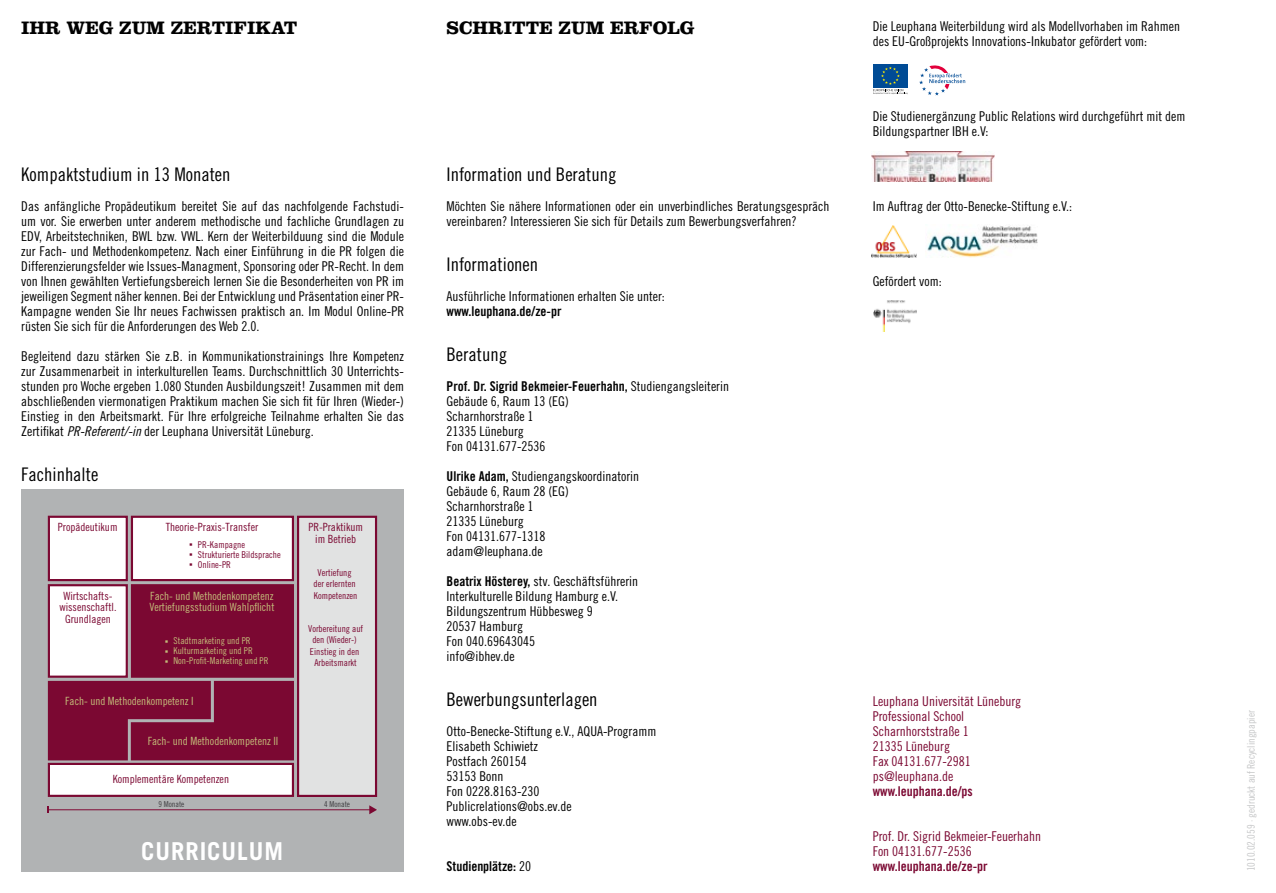
<style>
.page{position:relative;width:1276px;height:893px;background:#fff}
.page>*{position:absolute;margin:0;border:0;box-sizing:border-box;transform-origin:0 0}
.t1{font:700 24.75px "Trade Gothic LT Std";letter-spacing:.04em;color:#fff}
.t2{font:18.75px "Trade Gothic LT Std Cn 18";color:#000}
.t3{font:700 18.75px "Clarendon LT Std";color:#000}
.t4{font:13.5px/15px "Trade Gothic LT Std Cn 18";color:#000}
.t5{font:13.5px/15px "Trade Gothic LT Std Cn 18";color:#7b0832}
.t6{font:13.5px "Trade Gothic LT Std Bd Cn 20";color:#000}
.t7{font:13.5px "Trade Gothic LT Std Bd Cn 20";color:#7b0832}
.t8{font:11.25px/11.4px "Trade Gothic LT Std Cn 18";color:#7b0832;text-align:center}
.t9{font:11.25px/11.4px "Trade Gothic LT Std Cn 18";color:#c3bc79}
.t10{font:10.5px "Trade Gothic LT Std Cn 18";color:#c6c7c8}
.t11{font:9.45px/11.2px "Trade Gothic LT Std Cn 18";color:#7b0832;text-align:center}
.t12{font:9.45px/10.1px "Trade Gothic LT Std Cn 18";color:#c3bc79}
.t13{font:8.1px "Trade Gothic LT Std Cn 18";color:#3e3d40}
.s1{font-family:"Trade Gothic LT Std Cn 18 Obl"}
.s2{font-family:"Trade Gothic LT Std Cn 18"}
.s3{font-family:"Trade Gothic LT Std Bd Cn 20"}
</style>
<div class="page">
<div style="left:21px;top:489px;width:383px;height:383px;background:#b1b3b4"></div>
<hr style="left:48px;top:809px;width:322px;height:1px;background:#7b0832">
<svg style="left:369px;top:805px;width:8px;height:9px"></svg>
<div style="left:297px;top:516px;width:80px;height:281px;background:#e1e2e2;border:2px solid #7b0832"></div>
<div style="left:48px;top:763px;width:246px;height:34px;background:#fff;border:2px solid #7b0832"></div>
<div style="left:48px;top:516px;width:80px;height:65px;background:#fff;border:2px solid #7b0832"></div>
<div style="left:131px;top:516px;width:163px;height:65px;background:#fff;border:2px solid #7b0832"></div>
<div style="left:49px;top:585px;width:78px;height:92px;background:#fff"></div>
<div style="left:48px;top:584px;width:80px;height:94px;border:2px solid #7b0832"></div>
<div style="left:132px;top:585px;width:161px;height:92px;background:#7b0832"></div>
<div style="left:131px;top:584px;width:163px;height:94px;border:2px solid #7b0832"></div>
<div style="left:48px;top:681px;width:246px;height:79px;background:#7b0832"></div>
<img style="left:872px;top:151px;width:122px;height:30px">
<img style="left:872px;top:226px;width:44px;height:31px">
<img style="left:927px;top:226px;width:111px;height:32px">
<img style="left:873px;top:301px;width:43px;height:30px">
<div style="left:873px;top:64px;width:34px;height:24px;background:#004b95"></div>
<svg style="left:873px;top:67px;width:35px;height:27px"></svg>
<svg style="left:919px;top:65px;width:46px;height:30px"></svg>
<h2 class="t3" style="left:21px;top:16px;width:278px">IHR WEG ZUM ZERTIFIKAT</h2>
<h2 class="t3" style="left:446px;top:16px;width:249px">SCHRITTE ZUM ERFOLG</h2>
<h2 class="t2" style="left:21px;top:163px;width:211px">Kompaktstudium in 13 Monaten</h2>
<p class="t4" style="left:21px;top:199px;width:384px;text-align:justify">Das anfängliche Propädeutikum bereitet Sie auf das nachfolgende Fachstudi&shy;um vor. Sie erwerben unter anderem methodische und fachliche Grundlagen zu EDV, Arbeitstechniken, BWL bzw. VWL. Kern der Weiterbilduung sind die Module zur Fach- und Methodenkompetenz. Nach einer Einführung in die PR folgen die Differenzierungsfelder wie Issues-Managment, Sponsoring oder PR-Recht. In dem von Ihnen gewählten Vertiefungsbereich lernen Sie die Besonderheiten von PR im jeweiligen Segment näher kennen. Bei der Entwicklung und Präsentation einer PR-Kampagne wenden Sie Ihr neues Fachwissen praktisch an. Im Modul Online-PR rüsten Sie sich für die Anforderungen des Web 2.0.</p>
<p class="t4" style="left:21px;top:349px;width:384px;text-align:justify">Begleitend dazu stärken Sie z.B. in Kommunikationstrainings Ihre Kompetenz zur Zusammenarbeit in interkulturellen Teams. Durchschnittlich 30 Unterrichts&shy;stunden pro Woche ergeben 1.080 Stunden Ausbildungszeit! Zusammen mit dem abschließenden viermonatigen Praktikum machen Sie sich fit für Ihren (Wieder-)<br>Einstieg in den Arbeitsmarkt. Für Ihre erfolgreiche Teilnahme erhalten Sie das Zertifikat <span class="s1">PR-Referent/-in</span> der Leuphana Universität Lüneburg.</p>
<h2 class="t2" style="left:21px;top:463px;width:79px">Fachinhalte</h2>
<p class="t8" style="left:58px;top:521px;width:61px">Propädeutikum</p>
<p class="t8" style="left:166px;top:521px;width:94px">Theorie-Praxis-Transfer</p>
<p class="t8" style="left:59px;top:590px;width:59px">Wirtschafts&shy;wissenschaftl.<br>Grundlagen</p>
<p class="t11" style="left:198px;top:539px;width:84px;line-height:10.1px;text-align:left">PR-Kampagne<br>Strukturierte Bildsprache<br>Online-PR</p>
<p class="t9" style="left:149px;top:590px;width:127px">Fach- und Methodenkompetenz<br>Vertiefungsstudium Wahlpflicht</p>
<p class="t12" style="left:174px;top:635px;width:96px">Stadtmarketing und PR<br>Kulturmarketing und PR<br>Non-Profit-Marketing und PR</p>
<p class="t9" style="left:65px;top:695px;width:130px">Fach- und Methodenkompetenz I</p>
<p class="t9" style="left:148px;top:735px;width:132px">Fach- und Methodenkompetenz II</p>
<p class="t8" style="left:308px;top:521px;width:56px">PR-Praktikum im Betrieb</p>
<p class="t11" style="left:314px;top:567px;width:45px">Vertiefung der erlernten<br>Kompetenzen</p>
<p class="t11" style="left:308px;top:623px;width:57px">Vorbereitung auf den (Wieder-)<br>Einstieg in den<br>Arbeitsmarkt</p>
<p class="t8" style="left:113px;top:773px;width:118px">Komplementäre Kompetenzen</p>
<p class="t13" style="left:158px;top:799px;width:28px">9 Monate</p>
<p class="t13" style="left:324px;top:800px;width:28px">4 Monate</p>
<h1 class="t1" style="left:141px;top:836px;width:143px">CURRICULUM</h1>
<h2 class="t2" style="left:446px;top:163px;width:171px">Information und Beratung</h2>
<p class="t4" style="left:446px;top:199px;width:384px">Möchten Sie nähere Informationen oder ein unverbindliches Beratungsgespräch vereinbaren? Interessieren Sie sich für Details zum Bewerbungsverfahren?</p>
<h2 class="t2" style="left:446px;top:253px;width:93px">Informationen</h2>
<p class="t4" style="left:446px;top:289px;width:220px">Ausführliche Informationen erhalten Sie unter:</p>
<p class="t6" style="left:446px;top:303px;width:116px">www.leuphana.de/ze-pr</p>
<h2 class="t2" style="left:446px;top:343px;width:62px">Beratung</h2>
<p class="t6" style="left:446px;top:378px;width:284px">Prof. Dr. Sigrid Bekmeier-Feuerhahn, <span class="s2">Studiengangsleiterin</span></p>
<p class="t4" style="left:446px;top:394px;width:124px">Gebäude 6, Raum 13 (EG)<br>Scharnhorstraße 1<br>21335 Lüneburg<br>Fon 04131.677-2536</p>
<p class="t4" style="left:446px;top:469px;width:194px"><span class="s3">Ulrike Adam,</span> Studiengangskoordinatorin<br>Gebäude 6, Raum 28 (EG)<br>Scharnhorstraße 1<br>21335 Lüneburg<br>Fon 04131.677-1318 adam@leuphana.de</p>
<p class="t4" style="left:446px;top:574px;width:193px"><span class="s3">Beatrix Hösterey,</span> stv. Geschäftsführerin<br>Interkulturelle Bildung Hamburg e.V.<br>Bildungszentrum Hübbesweg 9<br>20537 Hamburg<br>Fon 040.69643045<br>info@ibhev.de</p>
<h2 class="t2" style="left:446px;top:688px;width:152px">Bewerbungsunterlagen</h2>
<p class="t4" style="left:446px;top:724px;width:211px">Otto-Benecke-Stiftung e.V., AQUA-Programm<br>Elisabeth Schiwietz<br>Postfach 260154<br>53153 Bonn<br>Fon 0228.8163-230<br>Publicrelations@obs.ev.de<br>www.obs-ev.de</p>
<p class="t6" style="left:446px;top:858px;width:86px">Studienplätze: <span class="s2">20</span></p>
<p class="t4" style="left:873px;top:19px;width:309px">Die Leuphana Weiterbildung wird als Modellvorhaben im Rahmen des EU-Großprojekts Innovations-Inkubator gefördert vom:</p>
<p class="t4" style="left:873px;top:109px;width:314px">Die Studienergänzung Public Relations wird durchgeführt mit dem<br>Bildungspartner IBH e.V:</p>
<p class="t4" style="left:873px;top:199px;width:201px">Im Auftrag der Otto-Benecke-Stiftung e.V.:</p>
<p class="t4" style="left:873px;top:274px;width:71px">Gefördert vom:</p>
<p class="t5" style="left:873px;top:694px;width:150px">Leuphana Universität Lüneburg<br>Professional School<br>Scharnhorststraße 1<br>21335 Lüneburg<br>Fax 04131.677-2981 ps@leuphana.de</p>
<p class="t7" style="left:873px;top:783px;width:101px">www.leuphana.de/ps</p>
<p class="t5" style="left:873px;top:829px;width:170px">Prof. Dr. Sigrid Bekmeier-Feuerhahn<br>Fon 04131.677-2536</p>
<p class="t7" style="left:873px;top:858px;width:116px">www.leuphana.de/ze-pr</p>
<p class="t10" style="left:1244px;top:871px;width:162px;rotate:-90deg">1010.02.059 · gedruckt auf Recyclingpapier</p>
</div>
